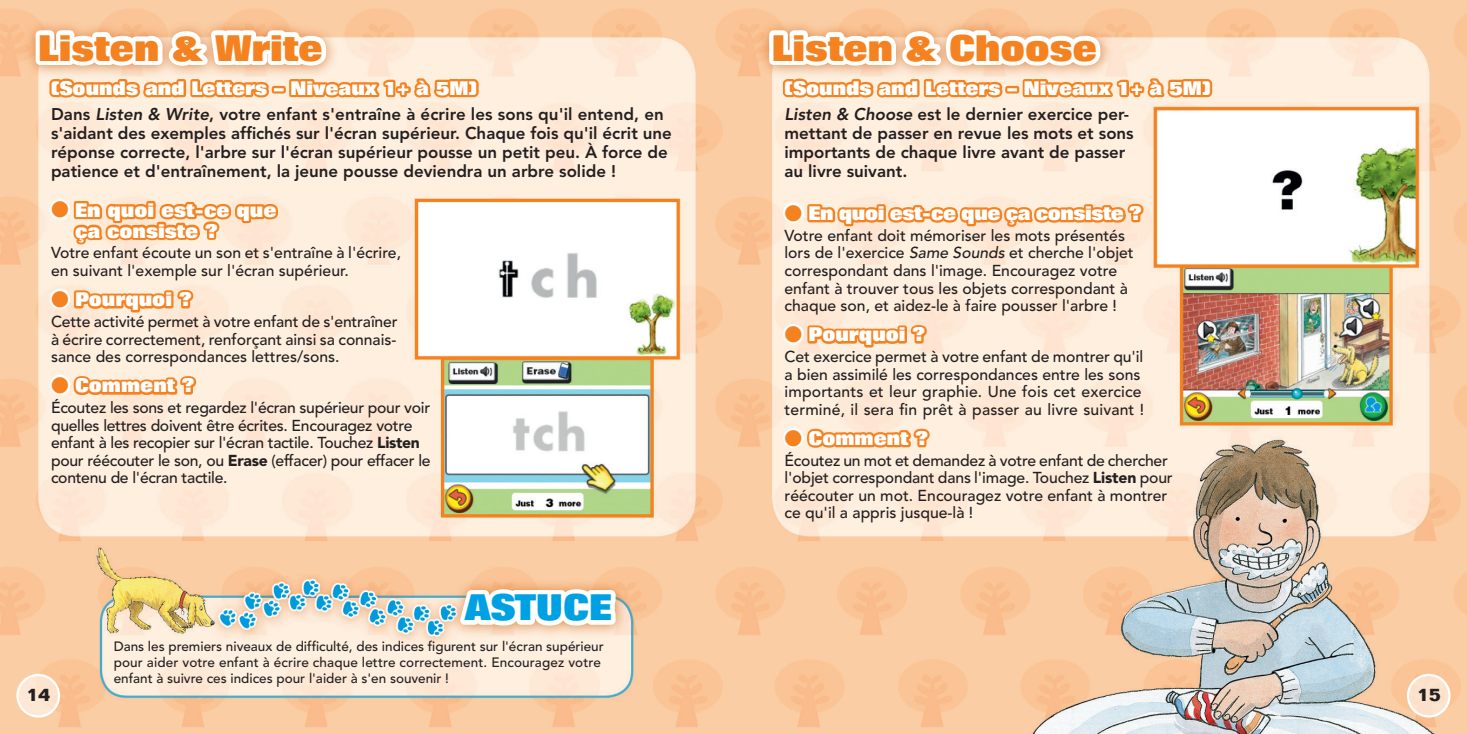
<style>
.page{position:relative;width:1467px;height:734px;background:#fff}
.page>*{position:absolute;margin:0;border:0;box-sizing:border-box;transform-origin:0 0}
.t1{font:800 36px "Folio LT";color:#f58220}
.t2{font:800 36px "Folio LT";color:#00a1e3}
.t3{font:800 19.12px/20.7px "Folio LT";color:#fff}
.t4{font:800 19.12px "Folio LT";letter-spacing:-.02em;color:#fff}
.t5{font:700 18px "Folio LT";color:#231f20}
.t6{font:800 16.88px/19.1px "Avenir LT";color:#231f20}
.t7{font:500 15.75px/17.6px "Avenir LT";color:#231f20}
.t8{font:500 15.75px/17.6px "Avenir LT";letter-spacing:-.02em;color:#231f20}
.t9{font:500 13.5px/16px "Avenir LT";color:#231f20}
.s1{font-style:italic}
.s2{color:#f58220}
.s3{font-weight:900}
</style>
<div class="page">
<img style="left:0;top:0;width:1467px;height:733px">
<svg style="left:46px;top:283px;width:123px;height:37px;background:#fbcca3"></svg>
<div style="left:164px;top:293px;width:9px;height:15px;border:4px solid #f58220"></div>
<div style="left:164px;top:290px;width:9px;height:7px;border:4px solid #f58220"></div>
<svg style="left:175px;top:287px;width:21px;height:24px"></svg>
<svg style="left:46px;top:371px;width:152px;height:31px;background:#fac697"></svg>
<div style="left:24px;top:18px;width:316px;height:61px;background:#d3691a;opacity:.75"></div>
<svg style="left:31px;top:0;width:450px;height:248px;background:#fcdcc0"></svg>
<svg style="left:780px;top:185px;width:366px;height:47px;background:#fbcfa8"></svg>
<svg style="left:780px;top:318px;width:123px;height:37px;background:#fbcca3"></svg>
<div style="left:898px;top:328px;width:9px;height:15px;border:4px solid #f58220"></div>
<div style="left:898px;top:325px;width:9px;height:7px;border:4px solid #f58220"></div>
<svg style="left:909px;top:323px;width:20px;height:23px"></svg>
<svg style="left:780px;top:424px;width:152px;height:31px;background:#fac698"></svg>
<div style="left:757px;top:18px;width:357px;height:61px;background:#d3691a;opacity:.75"></div>
<svg style="left:765px;top:25px;width:449px;height:129px"></svg>
<div style="left:449px;top:578px;width:179px;height:60px;background:#d3691a;opacity:.75"></div>
<svg style="left:454px;top:477px;width:166px;height:154px"></svg>
<svg style="left:18px;top:674px;width:41px;height:42px"></svg>
<div style="left:16px;top:673px;width:44px;height:44px;border:2px solid #fff;border-radius:50%"></div>
<svg style="left:1408px;top:674px;width:41px;height:42px"></svg>
<div style="left:1407px;top:673px;width:44px;height:44px;border:2px solid #fff;border-radius:50%"></div>
<h1 class="t1" style="left:38px;top:27px;width:286px">Listen &amp; Write</h1>
<p class="t3" style="left:51px;top:78px;width:428px">(Sounds and Letters – Niveaux 1+ à 5M)</p>
<p class="t6" style="left:51px;top:104px;width:622px">Dans <span class="s1">Listen &amp; Write</span>, votre enfant s'entraîne à écrire les sons qu'il entend, en s'aidant des exemples affichés sur l'écran supérieur. Chaque fois qu'il écrit une réponse correcte, l'arbre sur l'écran supérieur pousse un petit peu. À force de patience et d'entraînement, la jeune pousse deviendra un arbre solide !</p>
<p class="t3" style="left:75px;top:200px;width:203px;text-indent:-24px"><span class="s2">●</span> En quoi est-ce que ça consiste ?</p>
<p class="t7" style="left:51px;top:244px;width:352px">Votre enfant écoute un son et s'entraîne à l'écrire, en suivant l'exemple sur l'écran supérieur.</p>
<p class="t3" style="left:51px;top:289px;width:142px"><span class="s2">●</span> Pourquoi ?</p>
<p class="t7" style="left:51px;top:313px;width:348px;text-align:justify">Cette activité permet à votre enfant de s'entraîner à écrire correctement, renforçant ainsi sa connais&shy;sance des correspondances lettres/sons.</p>
<p class="t3" style="left:51px;top:375px;width:145px"><span class="s2">●</span> Comment ?</p>
<p class="t8" style="left:51px;top:399px;width:381px">Écoutez les sons et regardez l'écran supérieur pour voir quelles lettres doivent être écrites. Encouragez votre enfant à les recopier sur l'écran tactile. Touchez <span class="s3">Listen </span>pour réécouter le son, ou <span class="s3">Erase</span> (effacer) pour effacer le contenu de l'écran tactile.</p>
<h1 class="t2" style="left:465px;top:587px;width:148px">ASTUCE</h1>
<p class="t9" style="left:114px;top:639px;width:492px">Dans les premiers niveaux de difficulté, des indices figurent sur l'écran supérieur pour aider votre enfant à écrire chaque lettre correctement. Encouragez votre enfant à suivre ces indices pour l'aider à s'en souvenir !</p>
<h1 class="t1" style="left:772px;top:27px;width:327px">Listen &amp; Choose</h1>
<p class="t3" style="left:784px;top:78px;width:428px">(Sounds and Letters – Niveaux 1+ à 5M)</p>
<p class="t6" style="left:784px;top:104px;width:351px"><span class="s1">Listen &amp; Choose</span> est le dernier exercice per&shy;mettant de passer en revue les mots et sons importants de chaque livre avant de passer au livre suivant.</p>
<p class="t4" style="left:784px;top:202px;width:359px"><span class="s2">●</span> En quoi est-ce que ça consiste ?</p>
<p class="t7" style="left:784px;top:227px;width:351px">Votre enfant doit mémoriser les mots présentés lors de l'exercice <span class="s1">Same Sounds</span> et cherche l'objet correspondant dans l'image. Encouragez votre enfant à trouver tous les objets correspondant à chaque son, et aidez-le à faire pousser l'arbre !</p>
<p class="t3" style="left:784px;top:324px;width:142px"><span class="s2">●</span> Pourquoi ?</p>
<p class="t7" style="left:784px;top:348px;width:361px">Cet exercice permet à votre enfant de montrer qu'il a bien assimilé les correspondances entre les sons importants et leur graphie. Une fois cet exercice terminé, il sera fin prêt à passer au livre suivant !</p>
<p class="t3" style="left:784px;top:428px;width:145px"><span class="s2">●</span> Comment ?</p>
<p class="t7" style="left:784px;top:452px;width:390px">Écoutez un mot et demandez à votre enfant de chercher l'objet correspondant dans l'image. Touchez <span class="s3">Listen</span> pour réécouter un mot. Encouragez votre enfant à montrer ce qu'il a appris jusque-là !</p>
<p class="t5" style="left:26px;top:683px;width:26px">14</p>
<p class="t5" style="left:1417px;top:683px;width:26px">15</p>
</div>
